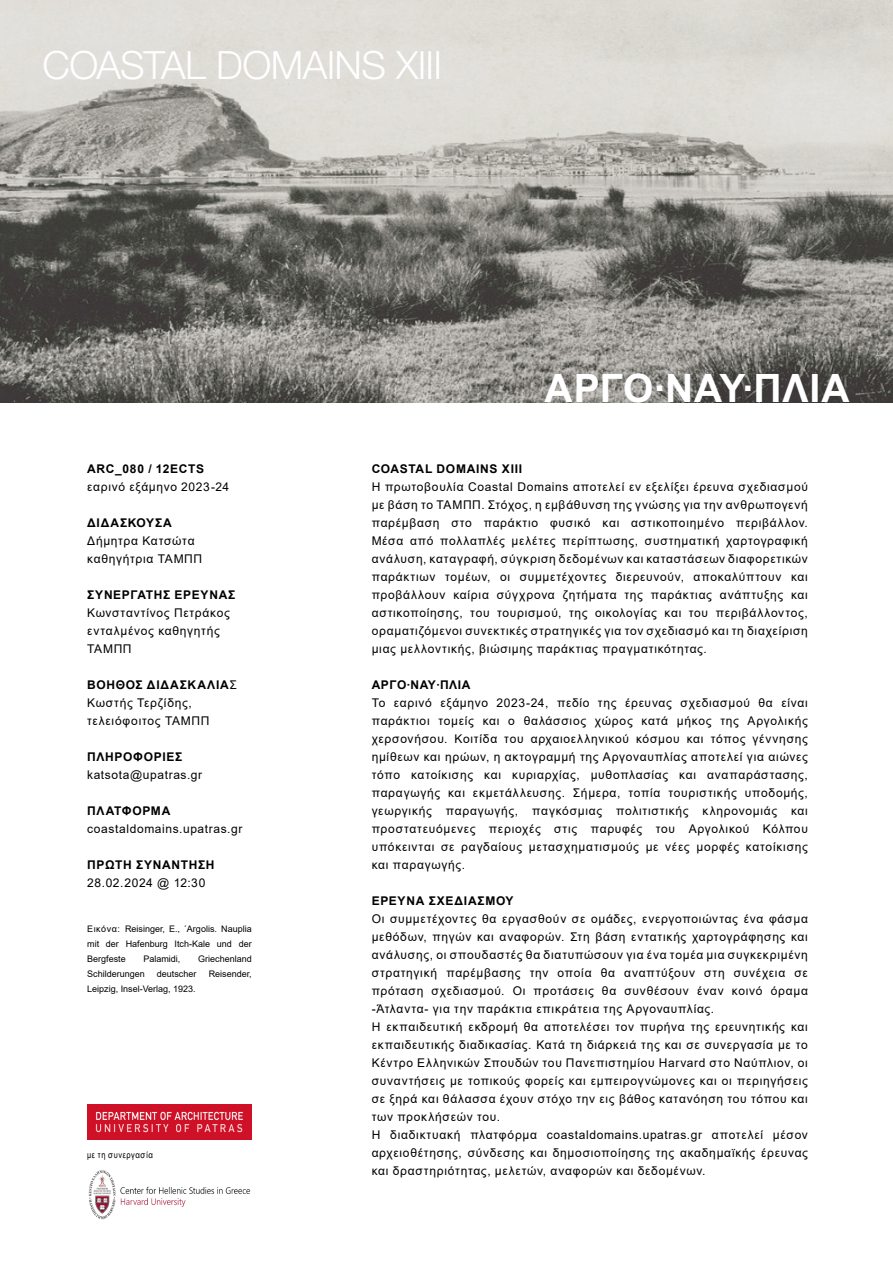
<style>
.page{position:relative;width:893px;height:1263px;background:#fff}
.page>*{position:absolute;margin:0;border:0;box-sizing:border-box;transform-origin:0 0}
.t1{font:300 39px "Helvetica Neue LT Std";letter-spacing:-.02em;color:#fff}
.t2{font:700 39px "Arial";letter-spacing:.025em;color:#fff}
.t3{font:12px/18px "Arial";letter-spacing:.06em;color:#000}
.t4{font:700 12px "Arial";letter-spacing:.055em;color:#000}
.t5{font:9px/15px "Arial";color:#000;text-align:justify}
.t6{font:9px "Arial Narrow";letter-spacing:.07em;color:#000}
.s1{font-weight:700}
</style>
<div class="page">
<img style="left:0;top:0;width:893px;height:402px">
<img style="left:87px;top:1104px;width:165px;height:36px">
<img style="left:88px;top:1170px;width:163px;height:50px">
<h1 class="t1" style="left:43px;top:42px;width:401px">COASTAL DOMAINS XIII</h1>
<h1 class="t2" style="left:545px;top:361px;width:307px">ΑΡΓΟ∙ΝΑΥ∙ΠΛΙΑ</h1>
<p class="t4" style="left:87px;top:460px;width:118px">ARC_080 / 12ECTS</p>
<p class="t3" style="left:87px;top:478px;width:144px">εαρινό εξάμηνο 2023-24</p>
<p class="t4" style="left:87px;top:514px;width:86px">ΔΙΔΑΣΚΟΥΣΑ</p>
<p class="t3" style="left:87px;top:532px;width:117px">Δήμητρα Κατσώτα καθηγήτρια ΤΑΜΠΠ</p>
<p class="t4" style="left:87px;top:586px;width:150px">ΣΥΝΕΡΓΑΤΗΣ ΕΡΕΥΝΑΣ</p>
<p class="t3" style="left:87px;top:604px;width:144px">Κωνσταντίνος Πετράκος ενταλμένος καθηγητής<br>ΤΑΜΠΠ</p>
<p class="t3" style="left:87px;top:676px;width:151px"><span class="s1">ΒΟΗΘΟΣ ΔΙΔΑΣΚΑΛΙΑ</span>Σ<br>Κωστής Τερζίδης, τελειόφοιτος ΤΑΜΠΠ</p>
<p class="t4" style="left:87px;top:748px;width:97px">ΠΛΗΡΟΦΟΡΙΕΣ</p>
<p class="t3" style="left:87px;top:766px;width:117px">katsota@upatras.gr</p>
<p class="t4" style="left:87px;top:802px;width:85px">ΠΛΑΤΦΟΡΜΑ</p>
<p class="t3" style="left:87px;top:820px;width:157px">coastaldomains.upatras.gr</p>
<p class="t4" style="left:87px;top:856px;width:129px">ΠΡΩΤΗ ΣΥΝΑΝΤΗΣΗ</p>
<p class="t3" style="left:87px;top:874px;width:120px">28.02.2024 @ 12:30</p>
<p class="t5" style="left:87px;top:921px;width:166px">Εικόνα: Reisinger, E.‚ ΄Argolis. Nauplia mit der Hafenburg Itch-Kale und der Bergfeste</p>
<p class="t5" style="left:143px;top:951px;width:39px">Palamidi,</p>
<p class="t5" style="left:198px;top:951px;width:55px">Griechenland</p>
<p class="t5" style="left:87px;top:966px;width:59px">Schilderungen</p>
<p class="t5" style="left:157px;top:966px;width:41px">deutscher</p>
<p class="t5" style="left:209px;top:966px;width:45px">Reisender,</p>
<p class="t5" style="left:87px;top:981px;width:110px">Leipzig, Insel-Verlag, 1923.</p>
<p class="t6" style="left:87px;top:1148px;width:67px">με τη συνεργασία</p>
<p class="t4" style="left:372px;top:460px;width:152px">COASTAL DOMAINS XIIΙ</p>
<p class="t3" style="left:372px;top:478px;width:438px;text-align:justify">Η πρωτοβουλία Coastal Domains αποτελεί εν εξελίξει έρευνα σχεδιασμού με βάση το ΤΑΜΠΠ. Στόχος, η εμβάθυνση της γνώσης για την ανθρωπογενή παρέμβαση στο παράκτιο φυσικό και αστικοποιημένο περιβάλλον.<br>Μέσα από πολλαπλές μελέτες περίπτωσης, συστηματική χαρτογραφική ανάλυση, καταγραφή, σύγκριση δεδομένων και καταστάσεων διαφορετικών παράκτιων τομέων, οι συμμετέχοντες διερευνούν, αποκαλύπτουν και προβάλλουν καίρια σύγχρονα ζητήματα της παράκτιας ανάπτυξης και αστικοποίησης, του τουρισμού, της οικολογίας και του περιβάλλοντος, οραματιζόμενοι συνεκτικές στρατηγικές για τον σχεδιασμό και τη διαχείριση μιας μελλοντικής, βιώσιμης παράκτιας πραγματικότητας.</p>
<p class="t4" style="left:372px;top:676px;width:100px">ΑΡΓΟ∙ΝΑΥ∙ΠΛΙΑ</p>
<p class="t3" style="left:372px;top:694px;width:438px;text-align:justify">Το εαρινό εξάμηνο 2023-24, πεδίο της έρευνας σχεδιασμού θα είναι παράκτιοι τομείς και ο θαλάσσιος χώρος κατά μήκος της Αργολικής χερσονήσου. Κοιτίδα του αρχαιοελληνικού κόσμου και τόπος γέννησης ημίθεων και ηρώων, η ακτογραμμή της Αργοναυπλίας αποτελεί για αιώνες τόπο κατοίκισης και κυριαρχίας, μυθοπλασίας και αναπαράστασης, παραγωγής και εκμετάλλευσης. Σήμερα, τοπία τουριστικής υποδομής, γεωργικής παραγωγής, παγκόσμιας πολιτιστικής κληρονομιάς και προστατευόμενες περιοχές στις παρυφές του Αργολικού Κόλπου υπόκεινται σε ραγδαίους μετασχηματισμούς με νέες μορφές κατοίκισης και παραγωγής.</p>
<p class="t4" style="left:372px;top:892px;width:143px">ΕΡΕΥΝΑ ΣΧΕΔΙΑΣΜΟΥ</p>
<p class="t3" style="left:372px;top:910px;width:438px">Οι συμμετέχοντες θα εργασθούν σε ομάδες, ενεργοποιώντας ένα φάσμα μεθόδων, πηγών και αναφορών. Στη βάση εντατικής χαρτογράφησης και ανάλυσης, οι σπουδαστές θα διατυπώσουν για ένα τομέα μια συγκεκριμένη στρατηγική παρέμβασης την οποία θα αναπτύξουν στη συνέχεια σε πρόταση σχεδιασμού. Οι προτάσεις θα συνθέσουν έναν κοινό όραμα -Άτλαντα- για την παράκτια επικράτεια της Αργοναυπλίας.<br>Η εκπαιδευτική εκδρομή θα αποτελέσει τον πυρήνα της ερευνητικής και εκπαιδευτικής διαδικασίας. Κατά τη διάρκειά της και σε συνεργασία με το Κέντρο Ελληνικών Σπουδών του Πανεπιστημίου Harvard στο Ναύπλιον, οι συναντήσεις με τοπικούς φορείς και εμπειρογνώμονες και οι περιηγήσεις σε ξηρά και θάλασσα έχουν στόχο την εις βάθος κατανόηση του τόπου και των προκλήσεών του.<br>Η διαδικτυακή πλατφόρμα coastaldomains.upatras.gr αποτελεί μέσον αρχειοθέτησης, σύνδεσης και δημοσιοποίησης της ακαδημαϊκής έρευνας και δραστηριότητας, μελετών, αναφορών και δεδομένων.</p>
</div>
